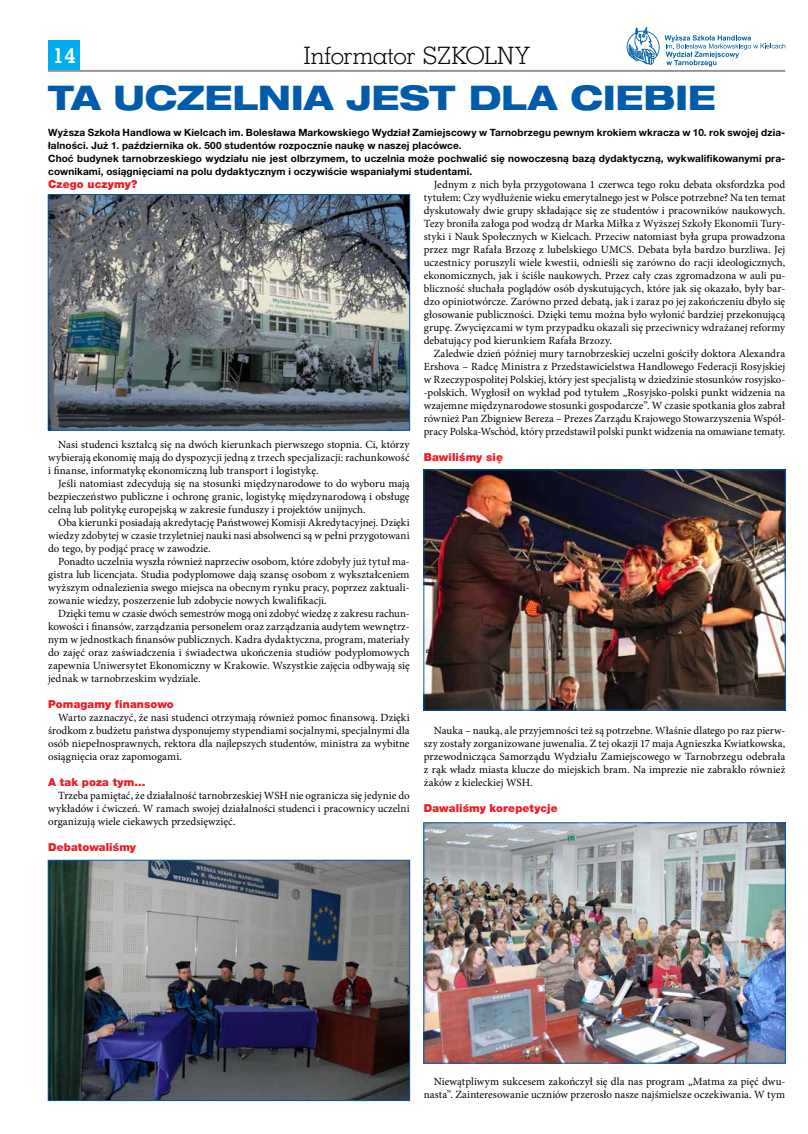
<style>
.page{position:relative;width:808px;height:1134px;background:#fff}
.page>*{position:absolute;margin:0;border:0;box-sizing:border-box;transform-origin:0 0}
.t1{font:800 expanded 34px "Helvetica Neue LT Pro";color:#005baa}
.t2{font:24px "Geo Slab 703 Lt EU";letter-spacing:-.02em;color:#000}
.t3{font:21px "Geo Slab 703 Bd EU";color:#fff}
.t4{font:11px/13px "Minion Pro";color:#000;text-align:justify}
.t5{font:900 11px "Helvetica Neue LT Pro";letter-spacing:.01em;color:#ed1d24}
.t6{font:700 10px/13px "Helvetica Neue LT Pro";letter-spacing:.015em;color:#000}
</style>
<div class="page">
<div style="left:48px;top:40px;width:31px;height:30px;background:#00aeef"></div>
<hr style="left:48px;top:70px;width:737px;height:2px;background:#939598">
<svg style="left:627px;top:27px;width:158px;height:40px"></svg>
<img style="left:50px;top:862px;width:358px;height:237px">
<div style="left:48px;top:860px;width:362px;height:241px;border:1px solid #005baa"></div>
<img style="left:426px;top:472px;width:357px;height:236px">
<img style="left:426px;top:824px;width:357px;height:237px">
<img style="left:50px;top:196px;width:358px;height:232px">
<div style="left:48px;top:194px;width:362px;height:236px;border:1px solid #005baa"></div>
<h3 class="t3" style="left:53px;top:42px;width:24px">14</h3>
<h2 class="t2" style="left:304px;top:41px;width:227px">Informator SZKOLNY</h2>
<h1 class="t1" style="left:48px;top:76px;width:94px">TA UCZELNIA</h1>
<h1 class="t1" style="left:346px;top:76px;width:29px">JEST</h1>
<h1 class="t1" style="left:469px;top:76px;width:31px">DLA</h1>
<h1 class="t1" style="left:570px;top:76px;width:56px">CIEBIE</h1>
<p class="t6" style="left:48px;top:126px;width:739px">Wyższa Szkoła Handlowa w Kielcach im. Bolesława Markowskiego Wydział Zamiejscowy w Tarnobrzegu pewnym krokiem wkracza w 10. rok swojej dzia&shy;łalności. Już 1. października ok. 500 studentów rozpocznie naukę w naszej placówce.<br>Choć budynek tarnobrzeskiego wydziału nie jest olbrzymem, to uczelnia może pochwalić się nowoczesną bazą dydaktyczną, wykwalifikowanymi pra&shy;cownikami, osiągnięciami na polu dydaktycznym i oczywiście wspaniałymi studentami.</p>
<p class="t5" style="left:48px;top:177px;width:91px">Czego uczymy?</p>
<p class="t4" style="left:424px;top:178px;width:363px;text-indent:10px">Jednym z nich była przygotowana 1 czerwca tego roku debata oksfordzka pod tytułem: Czy wydłużenie wieku emerytalnego jest w Polsce potrzebne? Na ten temat dyskutowały dwie grupy składające się ze studentów i pracowników naukowych.<br>Tezy broniła załoga pod wodzą dr Marka Miłka z Wyższej Szkoły Ekonomii Tury&shy;styki i Nauk Społecznych w Kielcach. Przeciw natomiast była grupa prowadzona przez mgr Rafała Brzozę z lubelskiego UMCS. Debata była bardzo burzliwa. Jej uczestnicy poruszyli wiele kwestii, odnieśli się zarówno do racji ideologicznych, ekonomicznych, jak i ściśle naukowych. Przez cały czas zgromadzona w auli pu&shy;bliczność słuchała poglądów osób dyskutujących, które jak się okazało, były bar&shy;dzo opiniotwórcze. Zarówno przed debatą, jak i zaraz po jej zakończeniu dbyło się głosowanie publiczności. Dzięki temu można było wyłonić bardziej przekonującą grupę. Zwycięzcami w tym przypadku okazali się przeciwnicy wdrażanej reformy debatujący pod kierunkiem Rafała Brzozy.</p>
<p class="t4" style="left:424px;top:347px;width:363px;text-indent:10px">Zaledwie dzień później mury tarnobrzeskiej uczelni gościły doktora Alexandra Ershova – Radcę Ministra z Przedstawicielstwa Handlowego Federacji Rosyjskiej w Rzeczypospolitej Polskiej, który jest specjalistą w dziedzinie stosunków rosyjsko--polskich. Wygłosił on wykład pod tytułem „Rosyjsko-polski punkt widzenia na wzajemne międzynarodowe stosunki gospodarcze”. W czasie spotkania głos zabrał również Pan Zbigniew Bereza – Prezes Zarządu Krajowego Stowarzyszenia Współ&shy;pracy Polska-Wschód, który przedstawił polski punkt widzenia na omawiane tematy.</p>
<p class="t5" style="left:424px;top:450px;width:81px">Bawiliśmy się</p>
<p class="t4" style="left:48px;top:438px;width:363px;text-indent:10px">Nasi studenci kształcą się na dwóch kierunkach pierwszego stopnia. Ci, którzy wybierają ekonomię mają do dyspozycji jedną z trzech specjalizacji: rachunkowość i finanse, informatykę ekonomiczną lub transport i logistykę.</p>
<p class="t4" style="left:48px;top:477px;width:363px;text-indent:10px">Jeśli natomiast zdecydują się na stosunki międzynarodowe to do wyboru mają bezpieczeństwo publiczne i ochronę granic, logistykę międzynarodową i obsługę celną lub politykę europejską w zakresie funduszy i projektów unijnych.</p>
<p class="t4" style="left:48px;top:516px;width:363px;text-indent:10px">Oba kierunki posiadają akredytację Państwowej Komisji Akredytacyjnej. Dzięki wiedzy zdobytej w czasie trzyletniej nauki nasi absolwenci są w pełni przygotowani do tego, by podjąć pracę w zawodzie.</p>
<p class="t4" style="left:48px;top:555px;width:363px;text-indent:10px">Ponadto uczelnia wyszła również naprzeciw osobom, które zdobyły już tytuł ma&shy;gistra lub licencjata. Studia podyplomowe dają szansę osobom z wykształceniem wyższym odnalezienia swego miejsca na obecnym rynku pracy, poprzez zaktuali&shy;zowanie wiedzy, poszerzenie lub zdobycie nowych kwalifikacji.</p>
<p class="t4" style="left:48px;top:607px;width:363px;text-indent:10px">Dzięki temu w czasie dwóch semestrów mogą oni zdobyć wiedzę z zakresu rachun&shy;kowości i finansów, zarządzania personelem oraz zarządzania audytem wewnętrz&shy;nym w jednostkach finansów publicznych. Kadra dydaktyczna, program, materiały do zajęć oraz zaświadczenia i świadectwa ukończenia studiów podyplomowych zapewnia Uniwersytet Ekonomiczny w Krakowie. Wszystkie zajęcia odbywają się jednak w tarnobrzeskim wydziale.</p>
<p class="t5" style="left:48px;top:697px;width:127px">Pomagamy finansowo</p>
<p class="t4" style="left:48px;top:711px;width:363px;text-indent:10px">Warto zaznaczyć, że nasi studenci otrzymają również pomoc finansową. Dzięki środkom z budżetu państwa dysponujemy stypendiami socjalnymi, specjalnymi dla osób niepełnosprawnych, rektora dla najlepszych studentów, ministra za wybitne osiągnięcia oraz zapomogami.</p>
<p class="t5" style="left:48px;top:775px;width:99px">A tak poza tym…</p>
<p class="t4" style="left:48px;top:789px;width:363px;text-indent:10px">Trzeba pamiętać, że działalność tarnobrzeskiej WSH nie ogranicza się jedynie do wykładów i ćwiczeń. W ramach swojej działalności studenci i pracownicy uczelni organizują wiele ciekawych przedsięwzięć.</p>
<p class="t5" style="left:48px;top:840px;width:89px">Debatowaliśmy</p>
<p class="t4" style="left:424px;top:724px;width:363px;text-indent:10px">Nauka – nauką, ale przyjemności też są potrzebne. Właśnie dlatego po raz pierw&shy;szy zostały zorganizowane juwenalia. Z tej okazji 17 maja Agnieszka Kwiatkowska, przewodnicząca Samorządu Wydziału Zamiejscowego w Tarnobrzegu odebrała z rąk władz miasta klucze do miejskich bram. Na imprezie nie zabrakło również żaków z kieleckiej WSH.</p>
<p class="t5" style="left:424px;top:801px;width:135px">Dawaliśmy korepetycje</p>
<p class="t4" style="left:424px;top:1075px;width:363px;text-align:right">Niewątpliwym sukcesem zakończył się dla nas program „Matma za pięć dwu&shy;nasta”. Zainteresowanie uczniów przerosło nasze najśmielsze oczekiwania. W tym</p>
</div>
